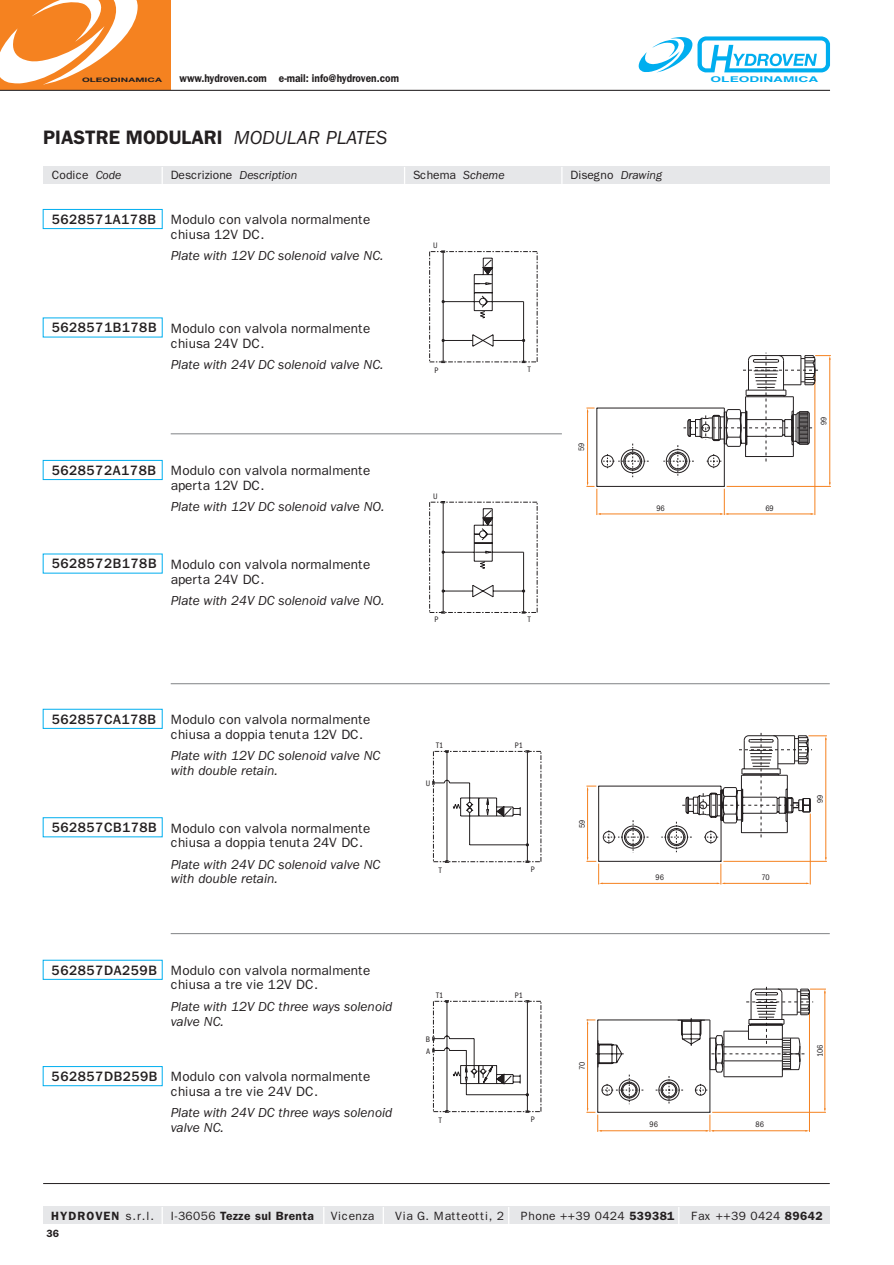
<style>
.page{position:relative;width:894px;height:1265px;background:#fff}
.page>*{position:absolute;margin:0;border:0;box-sizing:border-box;transform-origin:0 0}
.t1{font:600 19.5px "Franklin Gothic";color:#231f20}
.t2{font:13.5px/14.9px "Franklin Gothic";color:#231f20}
.t3{font:italic 13.5px/14.9px "Franklin Gothic";color:#231f20}
.t4{font:500 13.5px "Franklin Gothic IT Cby BT";letter-spacing:.045em;color:#231f20}
.t5{font:12px "Franklin Gothic";letter-spacing:.035em;color:#231f20}
.t6{font:12px "Franklin Gothic";color:#231f20}
.t7{font:600 12px "Franklin Gothic";letter-spacing:.035em;color:#231f20}
.t8{font:600 12px "Franklin Gothic";letter-spacing:.09em;color:#231f20}
.t9{font:600 11.25px "Franklin Gothic";color:#231f20;scale:.9 1}
.t10{font:600 10.5px "Franklin Gothic";color:#231f20}
.t11{font:condensed 8.25px "Franklin Gothic";color:#231f20}
.t12{font:700 7.95px "Helvetica";letter-spacing:.005em;color:#00aeef;scale:1.72 1}
.t13{font:700 6.15px "Helvetica Neue";letter-spacing:.005em;color:#231f20;scale:1.64 1}
.s1{font-weight:400;font-style:italic}
.s2{font-style:italic}
.s3{font-weight:400}
.s4{font-weight:600}
</style>
<div class="page">
<div style="left:43px;top:167px;width:787px;height:17px;background:#e6e7e9"></div>
<svg style="left:162px;top:167px;width:1px;height:17px"></svg>
<svg style="left:561px;top:167px;width:2px;height:17px"></svg>
<svg style="left:404px;top:167px;width:1px;height:17px"></svg>
<hr style="left:171px;top:933px;width:659px;height:1px;background:#808285">
<hr style="left:171px;top:683px;width:659px;height:1px;background:#808285">
<hr style="left:171px;top:433px;width:391px;height:1px;background:#808285">
<svg style="left:586px;top:352px;width:245px;height:163px"></svg>
<svg style="left:685px;top:355px;width:130px;height:378px"></svg>
<svg style="left:586px;top:733px;width:241px;height:151px"></svg>
<svg style="left:595px;top:735px;width:214px;height:200px"></svg>
<svg style="left:586px;top:986px;width:240px;height:145px"></svg>
<svg style="left:432px;top:750px;width:110px;height:113px"></svg>
<svg style="left:432px;top:1000px;width:110px;height:113px"></svg>
<svg style="left:429px;top:250px;width:109px;height:113px"></svg>
<svg style="left:429px;top:501px;width:109px;height:112px"></svg>
<div style="left:43px;top:460px;width:120px;height:20px;border:1px solid #00aeef"></div>
<div style="left:43px;top:209px;width:120px;height:20px;border:1px solid #00aeef"></div>
<div style="left:43px;top:709px;width:120px;height:20px;border:1px solid #00aeef"></div>
<div style="left:43px;top:817px;width:120px;height:20px;border:1px solid #00aeef"></div>
<div style="left:43px;top:1066px;width:120px;height:20px;border:1px solid #00aeef"></div>
<div style="left:0;top:0;width:171px;height:90px;background:#f58220"></div>
<svg style="left:0;top:0;width:138px;height:84px"></svg>
<hr style="left:0;top:90px;width:830px;height:1px;background:#231f20">
<svg style="left:638px;top:36px;width:192px;height:36px"></svg>
<hr style="left:43px;top:1183px;width:787px;height:1px;background:#231f20">
<div style="left:43px;top:1206px;width:787px;height:17px;background:#e6e7e9"></div>
<svg style="left:162px;top:1207px;width:1px;height:16px"></svg>
<svg style="left:508px;top:1207px;width:1px;height:16px"></svg>
<svg style="left:678px;top:1207px;width:1px;height:16px"></svg>
<svg style="left:383px;top:1207px;width:1px;height:16px"></svg>
<svg style="left:323px;top:1207px;width:1px;height:16px"></svg>
<p class="t13" style="left:82px;top:77px;width:50px">OLEODINAMICA</p>
<p class="t9" style="left:180px;top:74px;width:245px">www.hydroven.com e-mail: info@hydroven.com</p>
<p class="t12" style="left:711px;top:76px;width:64px">OLEODINAMICA</p>
<h1 class="t1" style="left:43px;top:131px;width:346px">PIASTRE MODULARI <span class="s1">MODULAR PLATES</span></h1>
<p class="t5" style="left:52px;top:171px;width:71px">Codice <span class="s2">Code</span></p>
<p class="t6" style="left:171px;top:171px;width:128px">Descrizione <span class="s2">Description</span></p>
<p class="t5" style="left:413px;top:171px;width:93px">Schema <span class="s2">Scheme</span></p>
<p class="t6" style="left:570px;top:171px;width:93px">Disegno <span class="s2">Drawing</span></p>
<p class="t4" style="left:52px;top:214px;width:106px">5628571A178B</p>
<p class="t2" style="left:171px;top:213px;width:201px">Modulo con valvola normalmente chiusa 12V DC.</p>
<p class="t3" style="left:171px;top:249px;width:214px">Plate with 12V DC solenoid valve NC.</p>
<p class="t11" style="left:433px;top:243px;width:6px">U</p>
<p class="t4" style="left:52px;top:322px;width:106px">5628571B178B</p>
<p class="t2" style="left:171px;top:322px;width:201px">Modulo con valvola normalmente chiusa 24V DC.</p>
<p class="t3" style="left:171px;top:358px;width:214px">Plate with 24V DC solenoid valve NC.</p>
<p class="t11" style="left:434px;top:368px;width:5px">P</p>
<p class="t11" style="left:528px;top:366px;width:4px">T</p>
<p class="t11" style="left:821px;top:425px;width:10px;rotate:-90deg">99</p>
<p class="t11" style="left:579px;top:451px;width:10px;rotate:-90deg">59</p>
<p class="t4" style="left:52px;top:465px;width:106px">5628572A178B</p>
<p class="t2" style="left:171px;top:464px;width:201px">Modulo con valvola normalmente aperta 12V DC.</p>
<p class="t3" style="left:171px;top:500px;width:215px">Plate with 12V DC solenoid valve NO.</p>
<p class="t11" style="left:433px;top:493px;width:6px">U</p>
<p class="t11" style="left:656px;top:505px;width:10px">96</p>
<p class="t11" style="left:765px;top:505px;width:10px">69</p>
<p class="t4" style="left:52px;top:558px;width:106px">5628572B178B</p>
<p class="t2" style="left:171px;top:558px;width:201px">Modulo con valvola normalmente aperta 24V DC.</p>
<p class="t3" style="left:171px;top:594px;width:215px">Plate with 24V DC solenoid valve NO.</p>
<p class="t11" style="left:434px;top:617px;width:5px">P</p>
<p class="t11" style="left:528px;top:617px;width:4px">T</p>
<p class="t4" style="left:52px;top:714px;width:106px">562857CA178B</p>
<p class="t2" style="left:171px;top:713px;width:201px">Modulo con valvola normalmente chiusa a doppia tenuta 12V DC.</p>
<p class="t3" style="left:171px;top:749px;width:211px">Plate with 12V DC solenoid valve NC with double retain.</p>
<p class="t11" style="left:436px;top:742px;width:9px">T1</p>
<p class="t11" style="left:515px;top:742px;width:10px">P1</p>
<p class="t11" style="left:426px;top:780px;width:6px">U</p>
<p class="t11" style="left:817px;top:802px;width:10px;rotate:-90deg">99</p>
<p class="t4" style="left:52px;top:822px;width:107px">562857CB178B</p>
<p class="t2" style="left:171px;top:821px;width:201px">Modulo con valvola normalmente chiusa a doppia tenuta 24V DC.</p>
<p class="t3" style="left:171px;top:858px;width:211px">Plate with 24V DC solenoid valve NC with double retain.</p>
<p class="t11" style="left:439px;top:867px;width:4px">T</p>
<p class="t11" style="left:531px;top:866px;width:5px">P</p>
<p class="t11" style="left:579px;top:828px;width:10px;rotate:-90deg">59</p>
<p class="t11" style="left:656px;top:874px;width:10px">96</p>
<p class="t11" style="left:761px;top:874px;width:10px">70</p>
<p class="t4" style="left:52px;top:964px;width:107px">562857DA259B</p>
<p class="t2" style="left:171px;top:963px;width:201px">Modulo con valvola normalmente chiusa a tre vie 12V DC.</p>
<p class="t3" style="left:171px;top:999px;width:223px">Plate with 12V DC three ways solenoid valve NC.</p>
<p class="t11" style="left:436px;top:992px;width:9px">T1</p>
<p class="t11" style="left:515px;top:992px;width:10px">P1</p>
<p class="t11" style="left:426px;top:1036px;width:6px">B</p>
<p class="t11" style="left:426px;top:1048px;width:6px">A</p>
<p class="t11" style="left:817px;top:1057px;width:14px;rotate:-90deg">106</p>
<p class="t4" style="left:52px;top:1071px;width:107px">562857DB259B</p>
<p class="t2" style="left:171px;top:1070px;width:201px">Modulo con valvola normalmente chiusa a tre vie 24V DC.</p>
<p class="t3" style="left:171px;top:1106px;width:223px">Plate with 24V DC three ways solenoid valve NC.</p>
<p class="t11" style="left:439px;top:1117px;width:4px">T</p>
<p class="t11" style="left:531px;top:1116px;width:5px">P</p>
<p class="t11" style="left:579px;top:1070px;width:10px;rotate:-90deg">70</p>
<p class="t11" style="left:650px;top:1121px;width:10px">96</p>
<p class="t11" style="left:755px;top:1121px;width:10px">86</p>
<p class="t8" style="left:51px;top:1211px;width:104px">HYDROVEN <span class="s3">s.r.l.</span></p>
<p class="t7" style="left:171px;top:1211px;width:145px"><span class="s3">I-36056</span> Tezze sul Brenta</p>
<p class="t5" style="left:331px;top:1211px;width:45px">Vicenza</p>
<p class="t5" style="left:395px;top:1211px;width:110px">Via G. Matteotti, 2</p>
<p class="t5" style="left:521px;top:1211px;width:155px">Phone ++39 0424 <span class="s4">539381</span></p>
<p class="t5" style="left:691px;top:1211px;width:133px">Fax ++39 0424 <span class="s4">89642</span></p>
<p class="t10" style="left:46px;top:1229px;width:14px">36</p>
</div>
